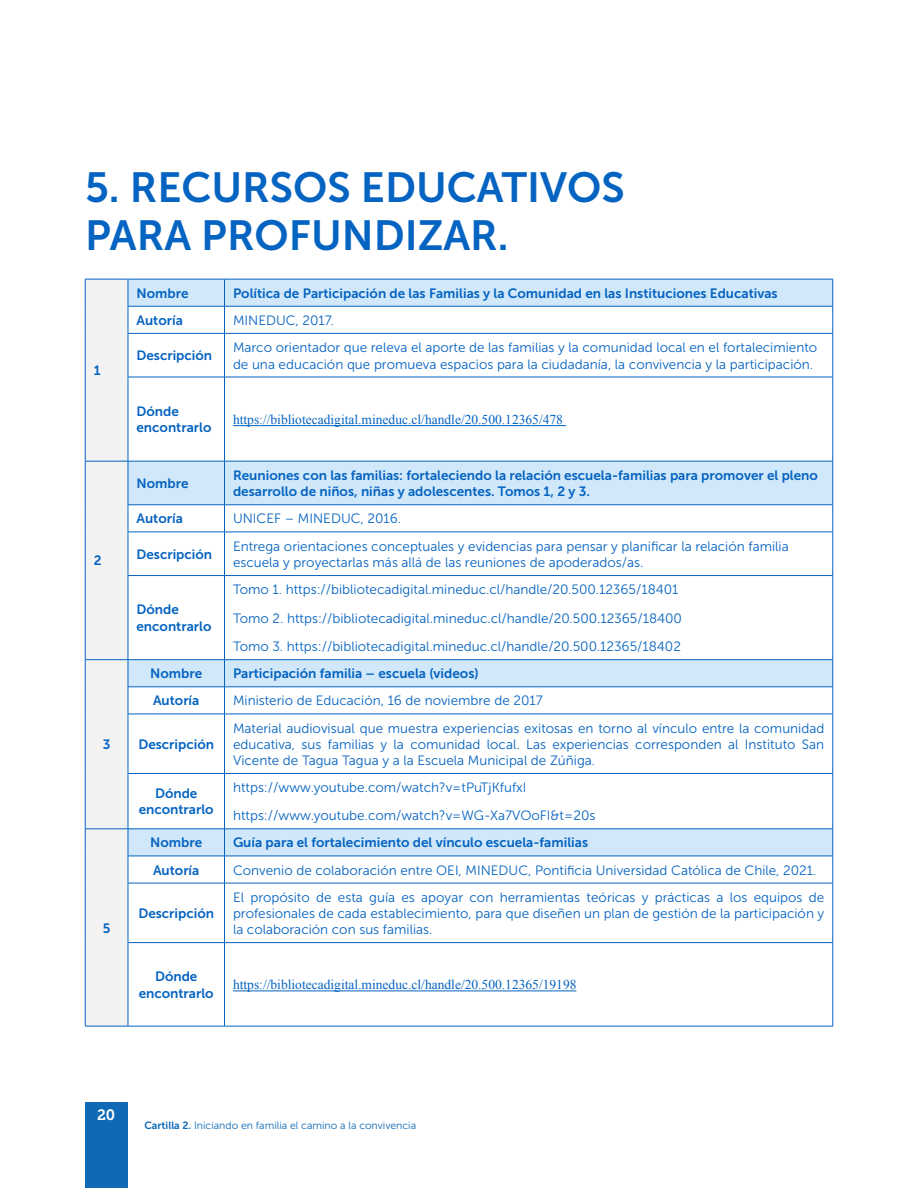
<style>
.page{position:relative;width:918px;height:1188px;background:#fff}
.page>*{position:absolute;margin:0;border:0;box-sizing:border-box;transform-origin:0 0}
.t1{font:42px/48px "Museo Sans 700";color:#0563c1}
.t2{font:15px "Museo Slab 700";color:#fff}
.t3{font:13.5px/16.2px "Museo Sans 300";color:#0563c1}
.t4{font:13.5px/16.5px "Museo Sans 700";color:#0563c1}
.t5{font:13.5px "Times New Roman";color:#0563c1}
.t6{font:10.5px "Museo Sans 300";color:#0f69b5}
.s1{font-family:"Museo Sans 700"}
</style>
<div class="page">
<div style="left:85px;top:1103px;width:42px;height:85px;background:#0f69b5"></div>
<svg style="left:225px;top:280px;width:608px;height:576px"></svg>
<hr style="left:225px;top:279px;width:608px;height:1px;background:#0563c1">
<hr style="left:225px;top:306px;width:608px;height:1px;background:#0563c1">
<svg style="left:833px;top:279px;width:1px;height:54px"></svg>
<hr style="left:225px;top:333px;width:608px;height:1px;background:#0563c1">
<hr style="left:833px;top:334px;width:1px;height:43px;background:#0563c1">
<hr style="left:225px;top:377px;width:608px;height:1px;background:#0563c1">
<hr style="left:833px;top:377px;width:1px;height:84px;background:#0563c1">
<hr style="left:225px;top:461px;width:608px;height:1px;background:#0563c1">
<hr style="left:833px;top:461px;width:1px;height:44px;background:#0563c1">
<hr style="left:225px;top:505px;width:608px;height:1px;background:#0563c1">
<svg style="left:833px;top:505px;width:1px;height:27px"></svg>
<hr style="left:225px;top:532px;width:608px;height:1px;background:#0563c1">
<hr style="left:833px;top:532px;width:1px;height:43px;background:#0563c1">
<hr style="left:225px;top:575px;width:608px;height:1px;background:#0563c1">
<hr style="left:833px;top:576px;width:1px;height:83px;background:#0563c1">
<hr style="left:225px;top:659px;width:608px;height:1px;background:#0563c1">
<hr style="left:225px;top:687px;width:608px;height:1px;background:#0563c1">
<svg style="left:833px;top:660px;width:1px;height:54px"></svg>
<hr style="left:225px;top:714px;width:608px;height:1px;background:#0563c1">
<hr style="left:833px;top:714px;width:1px;height:59px;background:#0563c1">
<hr style="left:225px;top:773px;width:608px;height:1px;background:#0563c1">
<hr style="left:833px;top:774px;width:1px;height:55px;background:#0563c1">
<hr style="left:225px;top:829px;width:608px;height:1px;background:#0563c1">
<hr style="left:225px;top:856px;width:608px;height:1px;background:#0563c1">
<svg style="left:85px;top:279px;width:140px;height:747px"></svg>
<svg style="left:833px;top:829px;width:1px;height:54px"></svg>
<hr style="left:128px;top:883px;width:97px;height:1px;background:#0563c1">
<hr style="left:128px;top:883px;width:1px;height:59px;background:#0563c1">
<hr style="left:225px;top:883px;width:608px;height:1px;background:#0563c1">
<hr style="left:224px;top:883px;width:1px;height:59px;background:#0563c1">
<hr style="left:833px;top:883px;width:1px;height:59px;background:#0563c1">
<hr style="left:128px;top:942px;width:97px;height:1px;background:#0563c1">
<hr style="left:128px;top:943px;width:1px;height:83px;background:#0563c1">
<hr style="left:225px;top:942px;width:608px;height:1px;background:#0563c1">
<hr style="left:224px;top:943px;width:1px;height:83px;background:#0563c1">
<hr style="left:833px;top:943px;width:1px;height:83px;background:#0563c1">
<hr style="left:85px;top:1026px;width:43px;height:1px;background:#0563c1">
<hr style="left:128px;top:1026px;width:97px;height:1px;background:#0563c1">
<hr style="left:225px;top:1026px;width:608px;height:1px;background:#0563c1">
<hr style="left:233px;top:425px;width:333px;height:1px;background:#0563c1">
<hr style="left:233px;top:991px;width:343px;height:1px;background:#0563c1">
<h1 class="t1" style="left:85px;top:163px;width:541px">5. RECURSOS EDUCATIVOS<br>PARA PROFUNDIZAR.</h1>
<p class="t4" style="left:94px;top:362px;width:8px">1</p>
<p class="t4" style="left:94px;top:553px;width:9px">2</p>
<p class="t4" style="left:103px;top:736px;width:9px">3</p>
<p class="t4" style="left:103px;top:920px;width:9px">5</p>
<p class="t4" style="left:136px;top:285px;width:54px">Nombre</p>
<p class="t4" style="left:233px;top:285px;width:546px">Política de Participación de las Familias y la Comunidad en las Instituciones Educativas</p>
<p class="t4" style="left:136px;top:312px;width:48px">Autoría</p>
<p class="t3" style="left:233px;top:312px;width:103px">MINEDUC, 2017.</p>
<p class="t4" style="left:136px;top:347px;width:77px">Descripción</p>
<p class="t3" style="left:233px;top:339px;width:586px">Marco orientador que releva el aporte de las familias y la comunidad local en el fortalecimiento de una educación que promueva espacios para la ciudadanía, la convivencia y la participación.</p>
<p class="t4" style="left:136px;top:403px;width:77px">Dónde encontrarlo</p>
<p class="t5" style="left:233px;top:411px;width:332px">https://bibliotecadigital.mineduc.cl/handle/20.500.12365/478</p>
<p class="t4" style="left:136px;top:475px;width:54px">Nombre</p>
<p class="t4" style="left:233px;top:467px;width:586px">Reuniones con las familias: fortaleciendo la relación escuela-familias para promover el pleno desarrollo de niños, niñas y adolescentes. Tomos 1, 2 y 3.</p>
<p class="t4" style="left:136px;top:510px;width:48px">Autoría</p>
<p class="t3" style="left:233px;top:511px;width:170px">UNICEF – MINEDUC, 2016.</p>
<p class="t4" style="left:136px;top:546px;width:77px">Descripción</p>
<p class="t3" style="left:233px;top:538px;width:557px">Entrega orientaciones conceptuales y evidencias para pensar y planificar la relación familia escuela y proyectarlas más allá de las reuniones de apoderados/as.</p>
<p class="t4" style="left:136px;top:602px;width:77px">Dónde encontrarlo</p>
<p class="t3" style="left:233px;top:576px;width:451px;line-height:28.2px">Tomo 1. https://bibliotecadigital.mineduc.cl/handle/20.500.12365/18401<br>Tomo 2. https://bibliotecadigital.mineduc.cl/handle/20.500.12365/18400<br>Tomo 3. https://bibliotecadigital.mineduc.cl/handle/20.500.12365/18402</p>
<p class="t4" style="left:150px;top:665px;width:54px">Nombre</p>
<p class="t4" style="left:233px;top:665px;width:247px">Participación familia – escuela (videos)</p>
<p class="t4" style="left:153px;top:693px;width:48px">Autoría</p>
<p class="t3" style="left:233px;top:693px;width:311px">Ministerio de Educación, 16 de noviembre de 2017</p>
<p class="t4" style="left:138px;top:736px;width:77px">Descripción</p>
<p class="t3" style="left:233px;top:720px;width:593px;text-align:justify">Material audiovisual que muestra experiencias exitosas en torno al vínculo entre la comunidad educativa, sus familias y la comunidad local. Las experiencias corresponden al Instituto San Vicente de Tagua Tagua y a la Escuela Municipal de Zúñiga.</p>
<p class="t4" style="left:139px;top:785px;width:77px;text-align:center">Dónde encontrarlo</p>
<p class="t3" style="left:233px;top:773px;width:364px;line-height:28.2px">https://www.youtube.com/watch?v=tPuTjKfufxI https://www.youtube.com/watch?v=WG-Xa7VOoFI&amp;t=20s</p>
<p class="t4" style="left:150px;top:835px;width:54px">Nombre</p>
<p class="t4" style="left:233px;top:835px;width:357px">Guía para el fortalecimiento del vínculo escuela-familias</p>
<p class="t4" style="left:153px;top:862px;width:48px">Autoría</p>
<p class="t3" style="left:233px;top:862px;width:585px">Convenio de colaboración entre OEI, MINEDUC, Pontificia Universidad Católica de Chile, 2021.</p>
<p class="t4" style="left:138px;top:905px;width:77px">Descripción</p>
<p class="t3" style="left:233px;top:889px;width:593px;text-align:justify">El propósito de esta guía es apoyar con herramientas teóricas y prácticas a los equipos de profesionales de cada establecimiento, para que diseñen un plan de gestión de la participación y la colaboración con sus familias.</p>
<p class="t4" style="left:139px;top:969px;width:77px;text-align:center">Dónde encontrarlo</p>
<p class="t5" style="left:233px;top:976px;width:345px">https://bibliotecadigital.mineduc.cl/handle/20.500.12365/19198</p>
<p class="t2" style="left:97px;top:1107px;width:20px">20</p>
<p class="t6" style="left:144px;top:1120px;width:273px"><span class="s1">Cartilla 2.</span> Iniciando en familia el camino a la convivencia</p>
</div>
